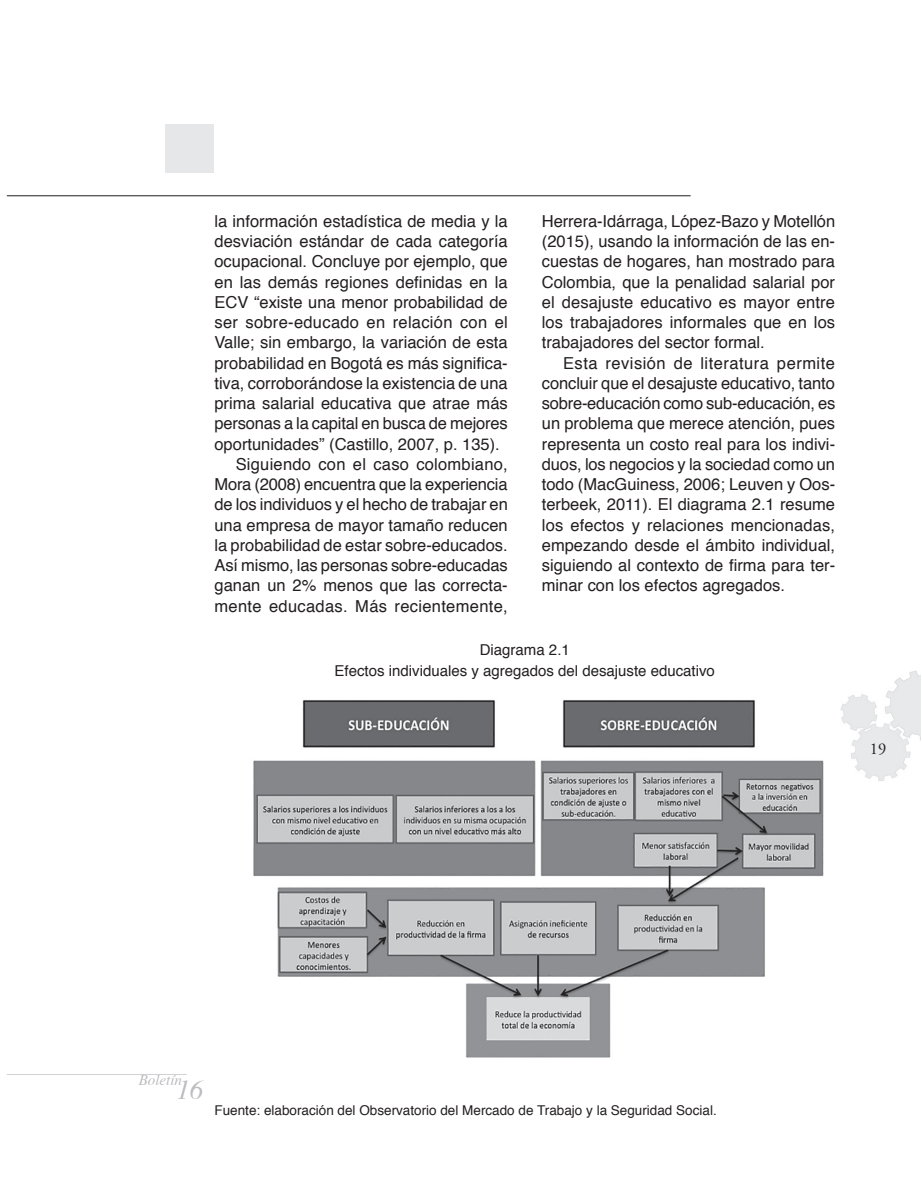
<style>
.page{position:relative;width:922px;height:1192px;background:#fff}
.page>*{position:absolute;margin:0;border:0;box-sizing:border-box;transform-origin:0 0}
.t1{font:italic 27px "Times";color:#bcbdc0}
.t2{font:16.5px/20.2px "Helvetica";color:#231f20;text-align:justify}
.t3{font:16.5px "Helvetica";letter-spacing:.02em;color:#231f20}
.t4{font:16.5px "Adobe Garamond Pro";color:#231f20}
.t5{font:15px/20.2px "Helvetica";color:#231f20;text-align:center}
.t6{font:italic 15px "Times";color:#bcbdc0}
.t7{font:13.5px "Helvetica";color:#231f20}
</style>
<div class="page">
<img style="left:840px;top:671px;width:80px;height:110px">
<hr style="left:7px;top:1074px;width:180px;height:1px;background:#d1d2d4">
<hr style="left:7px;top:195px;width:683px;height:1px;background:#231f20">
<div style="left:165px;top:124px;width:49px;height:48px;background:#e6e7e9"></div>
<img style="left:253px;top:700px;width:571px;height:358px">
<p class="t2" style="left:214px;top:211px;width:295px">la información estadística de media y la</p>
<p class="t2" style="left:214px;top:232px;width:295px">desviación estándar de cada categoría</p>
<p class="t2" style="left:214px;top:252px;width:295px">ocupacional. Concluye por ejemplo, que</p>
<p class="t2" style="left:214px;top:272px;width:295px">en las demás regiones definidas en la</p>
<p class="t2" style="left:214px;top:292px;width:295px">ECV “existe una menor probabilidad de</p>
<p class="t3" style="left:214px;top:309px;width:295px">ser sobre-educado en relación con el</p>
<p class="t2" style="left:214px;top:333px;width:295px">Valle; sin embargo, la variación de esta</p>
<p class="t2" style="left:214px;top:353px;width:295px">probabilidad en Bogotá es más significa-</p>
<p class="t2" style="left:214px;top:373px;width:295px">tiva, corroborándose la existencia de una</p>
<p class="t2" style="left:214px;top:394px;width:295px">prima salarial educativa que atrae más</p>
<p class="t2" style="left:214px;top:414px;width:295px">personas a la capital en busca de mejores</p>
<p class="t2" style="left:214px;top:434px;width:287px">oportunidades” (Castillo, 2007, p. 135).</p>
<p class="t2" style="left:236px;top:454px;width:273px">Siguiendo con el caso colombiano,</p>
<p class="t2" style="left:214px;top:475px;width:294px">Mora (2008) encuentra que la experiencia</p>
<p class="t2" style="left:214px;top:495px;width:295px">de los individuos y el hecho de trabajar en</p>
<p class="t2" style="left:214px;top:515px;width:295px">una empresa de mayor tamaño reducen</p>
<p class="t2" style="left:214px;top:535px;width:295px">la probabilidad de estar sobre-educados.</p>
<p class="t2" style="left:214px;top:555px;width:295px">Así mismo, las personas sobre-educadas</p>
<p class="t2" style="left:214px;top:576px;width:295px">ganan un 2% menos que las correcta-</p>
<p class="t3" style="left:214px;top:593px;width:295px">mente educadas. Más recientemente,</p>
<p class="t2" style="left:542px;top:211px;width:295px">Herrera-Idárraga, López-Bazo y Motellón (2015), usando la información de las en&shy;cuestas de hogares, han mostrado para Colombia, que la penalidad salarial por el desajuste educativo es mayor entre los trabajadores informales que en los trabajadores del sector formal.</p>
<p class="t2" style="left:542px;top:353px;width:295px;text-indent:21px">Esta revisión de literatura permite concluir que el desajuste educativo, tanto sobre-educación como sub-educación, es un problema que merece atención, pues representa un costo real para los indivi&shy;duos, los negocios y la sociedad como un todo (MacGuiness, 2006; Leuven y Oos&shy;terbeek, 2011). El diagrama 2.1 resume los efectos y relaciones mencionadas, empezando desde el ámbito individual, siguiendo al contexto de firma para ter&shy;minar con los efectos agregados.</p>
<p class="t5" style="left:334px;top:640px;width:382px">Diagrama 2.1<br>Efectos individuales y agregados del desajuste educativo</p>
<p class="t4" style="left:869px;top:739px;width:18px">19</p>
<p class="t6" style="left:139px;top:1067px;width:45px">Boletín</p>
<h1 class="t1" style="left:176px;top:1066px;width:28px">16</h1>
<p class="t7" style="left:214px;top:1100px;width:504px">Fuente: elaboración del Observatorio del Mercado de Trabajo y la Seguridad Social.</p>
</div>
